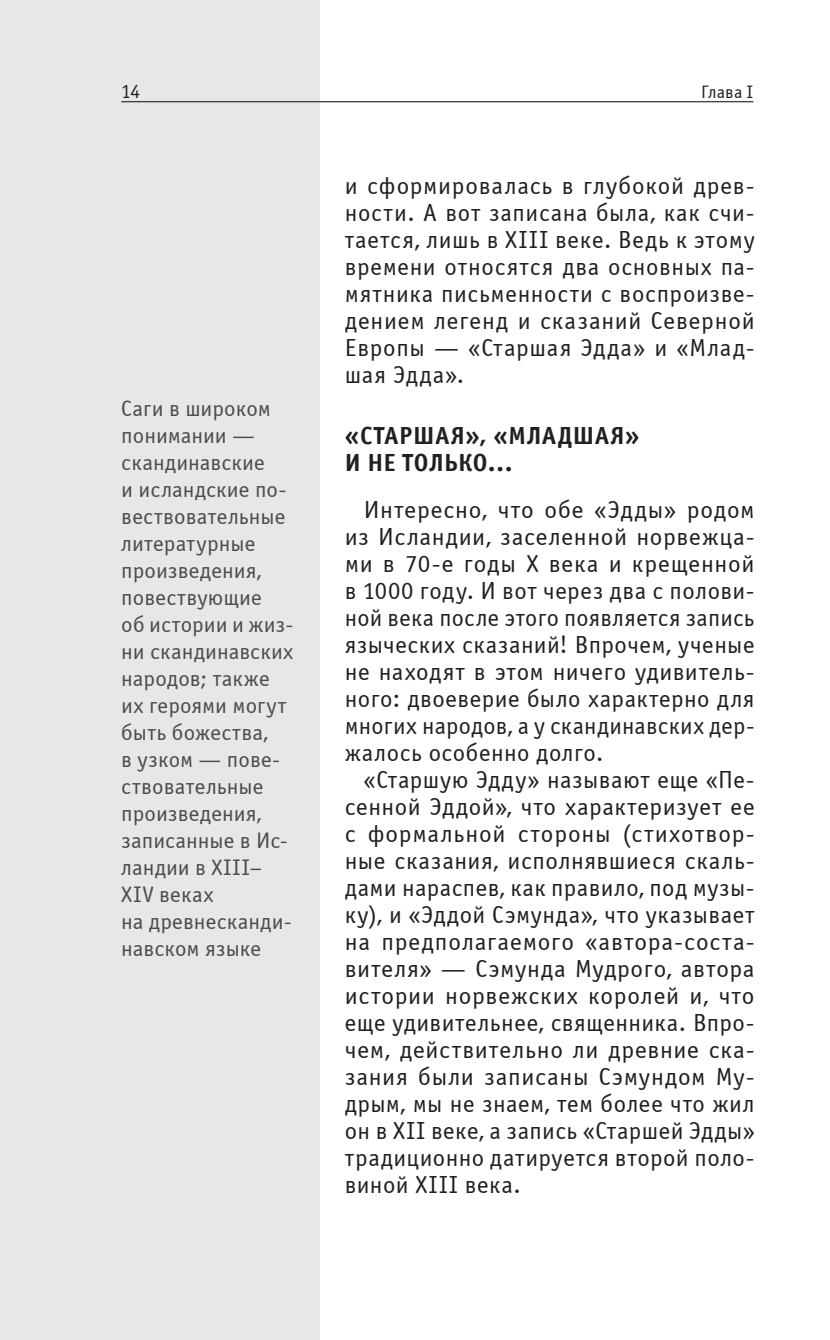
<style>
.page{position:relative;width:830px;height:1340px;background:#fff}
.page>*{position:absolute;margin:0;border:0;box-sizing:border-box;transform-origin:0 0}
.t1{font:24.75px/27px "Officina Sans C";letter-spacing:.025em;color:#231f20;text-align:justify}
.t2{font:700 24.75px/27px "Officina Sans C";letter-spacing:.02em;color:#231f20}
.t3{font:22.5px/27px "Officina Sans C";letter-spacing:.005em;color:#4b4c4d}
.t4{font:20.25px "Officina Sans C";color:#231f20;scale:.95 1}
.t5{font:18px "Officina Sans C";letter-spacing:.01em;color:#231f20}
</style>
<div class="page">
<div style="left:0;top:0;width:319px;height:1339px;background:#e6e7e9"></div>
<hr style="left:121px;top:101px;width:632px;height:1px;background:#231f20">
<p class="t4" style="left:121px;top:81px;width:21px">14</p>
<p class="t5" style="left:700px;top:82px;width:54px">Глава I</p>
<p class="t3" style="left:121px;top:395px;width:174px">Саги в широком понимании — скандинавские<br>и исландские по&shy;вествовательные литературные произведения, повествующие<br>об истории и жиз&shy;ни скандинавских народов; также их героями могут быть божества,<br>в узком — пове&shy;ствовательные произведения, записанные в Ис&shy;ландии в XIII–<br>XIV веках<br>на древнесканди&shy;навском языке</p>
<p class="t1" style="left:344px;top:173px;width:411px">и сформировалась в глубокой древ&shy;ности. А вот записана была, как счи&shy;тается, лишь в XIII веке. Ведь к этому времени относятся два основных па&shy;мятника письменности с воспроизве&shy;дением легенд и сказаний Северной Европы — «Старшая Эдда» и «Млад&shy;шая Эдда».</p>
<p class="t2" style="left:344px;top:422px;width:296px">«СТАРШАЯ», «МЛАДШАЯ»<br>И НЕ ТОЛЬКО…</p>
<p class="t1" style="left:344px;top:497px;width:411px;text-indent:19px">Интересно, что обе «Эдды» родом из Исландии, заселенной норвежца&shy;ми в 70-е годы X века и крещенной в 1000 году. И вот через два с полови&shy;ной века после этого появляется запись языческих сказаний! Впрочем, ученые не находят в этом ничего удивитель&shy;ного: двоеверие было характерно для многих народов, а у скандинавских дер&shy;жалось особенно долго.</p>
<p class="t1" style="left:344px;top:767px;width:411px;text-indent:19px">«Старшую Эдду» называют еще «Пе&shy;сенной Эддой», что характеризует ее с формальной стороны (стихотвор&shy;ные сказания, исполнявшиеся скаль&shy;дами нараспев, как правило, под музы&shy;ку), и «Эддой Сэмунда», что указывает на предполагаемого «автора-соста&shy;вителя» — Сэмунда Мудрого, автора истории норвежских королей и, что еще удивительнее, священника. Впро&shy;чем, действительно ли древние ска&shy;зания были записаны Сэмундом Му&shy;дрым, мы не знаем, тем более что жил он в XII веке, а запись «Старшей Эдды» традиционно датируется второй поло&shy;виной XIII века.</p>
</div>
